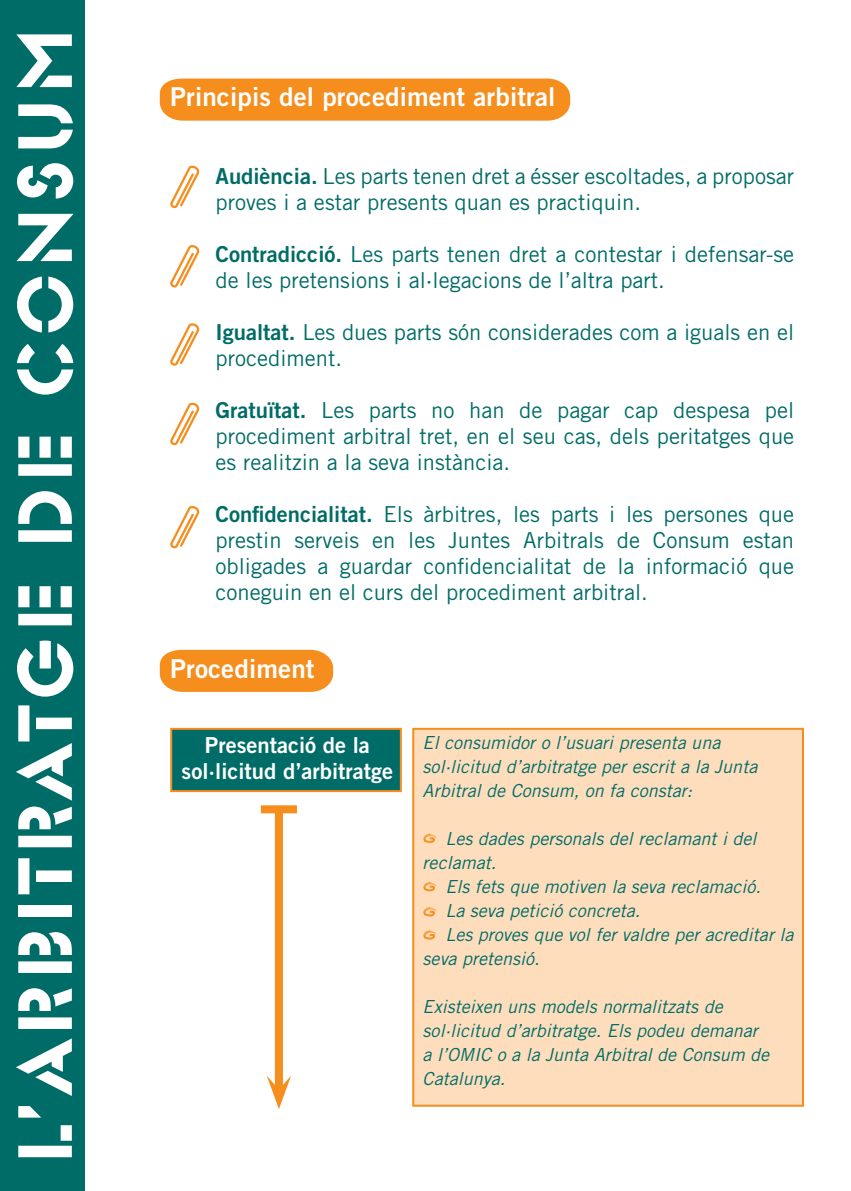
<style>
.page{position:relative;width:851px;height:1191px;background:#fff}
.page>*{position:absolute;margin:0;border:0;box-sizing:border-box;transform-origin:0 0}
.t1{font:80px "Glaser Ste D";letter-spacing:.09em;color:#fff}
.t2{font:26px "Trade Gothic Bold Two";letter-spacing:.005em;color:#fff}
.t3{font:22px/26px "Trade Gothic";color:#006c67}
.t4{font:22px/26px "Trade Gothic Bold Two";color:#fff;text-align:center}
.t5{font:italic 18px/24px "Trade Gothic";color:#006c67}
.s1{font-family:"Trade Gothic Bold Two"}
</style>
<div class="page">
<div style="left:0;top:0;width:84px;height:1191px;background:#006c67"></div>
<div style="left:412px;top:728px;width:391px;height:378px;background:#fdddbc;border:2px solid #f68e1e"></div>
<div style="left:170px;top:728px;width:232px;height:64px;background:#006c67;border:2px solid #f68e1e"></div>
<div style="left:160px;top:79px;width:410px;height:42px;background:#f68e1e"></div>
<div style="left:160px;top:650px;width:173px;height:42px;background:#f68e1e"></div>
<svg style="left:170px;top:165px;width:30px;height:44px"></svg>
<svg style="left:170px;top:245px;width:30px;height:43px"></svg>
<svg style="left:170px;top:323px;width:30px;height:43px"></svg>
<svg style="left:170px;top:402px;width:30px;height:44px"></svg>
<svg style="left:170px;top:505px;width:30px;height:44px"></svg>
<svg style="left:423px;top:833px;width:13px;height:10px"></svg>
<svg style="left:423px;top:882px;width:13px;height:9px"></svg>
<svg style="left:423px;top:907px;width:13px;height:9px"></svg>
<svg style="left:423px;top:930px;width:13px;height:9px"></svg>
<div style="left:275px;top:809px;width:8px;height:280px;background:#f68e1e"></div>
<div style="left:261px;top:805px;width:36px;height:8px;background:#f68e1e"></div>
<svg style="left:267px;top:1075px;width:24px;height:34px"></svg>
<h1 class="t1" style="left:0;top:1162px;width:1135px;rotate:-90deg">L’arbitratge de consum</h1>
<p class="t2" style="left:170px;top:81px;width:386px">Principis del procediment arbitral</p>
<p class="t3" style="left:215px;top:163px;width:580px"><span class="s1">Audiència.</span> Les parts tenen dret a ésser escoltades, a proposar proves i a estar presents quan es practiquin.</p>
<p class="t3" style="left:215px;top:241px;width:580px"><span class="s1">Contradicció.</span> Les parts tenen dret a contestar i defensar-se de les pretensions i al·legacions de l’altra part.</p>
<p class="t3" style="left:215px;top:319px;width:580px"><span class="s1">Igualtat.</span> Les dues parts són considerades com a iguals en el procediment.</p>
<p class="t3" style="left:215px;top:397px;width:580px;text-align:justify"><span class="s1">Gratuïtat.</span> Les parts no han de pagar cap despesa pel procediment arbitral tret, en el seu cas, dels peritatges que es realitzin a la seva instància.</p>
<p class="t3" style="left:215px;top:501px;width:580px;text-align:justify"><span class="s1">Confidencialitat.</span> Els àrbitres, les parts i les persones que prestin serveis en les Juntes Arbitrals de Consum estan obligades a guardar confidencialitat de la informació que coneguin en el curs del procediment arbitral.</p>
<p class="t2" style="left:170px;top:653px;width:146px">Procediment</p>
<p class="t4" style="left:182px;top:732px;width:213px">Presentació de la sol·licitud d’arbitratge</p>
<p class="t5" style="left:422px;top:730px;width:336px">El consumidor o l’usuari presenta una sol·licitud d’arbitratge per escrit a la Junta<br>Arbitral de Consum, on fa constar:</p>
<p class="t5" style="left:422px;top:826px;width:335px;text-indent:23px">Les dades personals del reclamant i del reclamat.</p>
<p class="t5" style="left:445px;top:874px;width:317px">Els fets que motiven la seva reclamació.</p>
<p class="t5" style="left:445px;top:898px;width:196px">La seva petició concreta.</p>
<p class="t5" style="left:422px;top:922px;width:372px;text-indent:23px">Les proves que vol fer valdre per acreditar la seva pretensió.</p>
<p class="t5" style="left:422px;top:994px;width:348px">Existeixen uns models normalitzats de sol·licitud d’arbitratge. Els podeu demanar a l’OMIC o a la Junta Arbitral de Consum de Catalunya.</p>
</div>
